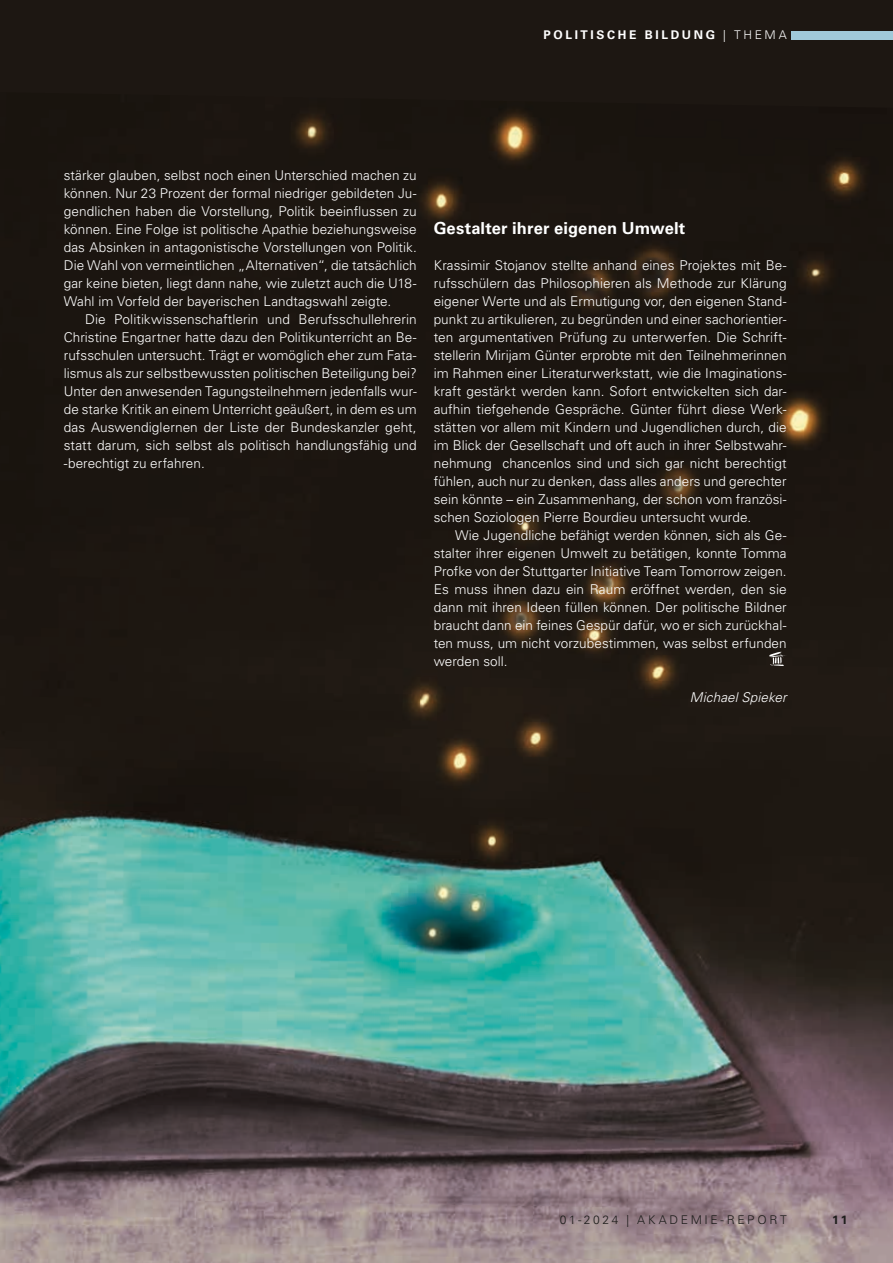
<style>
.page{position:relative;width:893px;height:1263px;background:#1d1712}
.page>*{position:absolute;margin:0;border:0;box-sizing:border-box;transform-origin:0 0}
.t1{font:700 16.5px "Univers LT Std";letter-spacing:.01em;color:#fff}
.t2{font:300 13.5px/18px "Univers LT Std";letter-spacing:.005em;color:#fff;text-align:justify}
.t3{font:italic 300 13.5px "Univers LT Std";letter-spacing:.005em;color:#fff}
.t4{font:300 12px "Univers LT Std";letter-spacing:.22em;color:#1d1d1b}
.t5{font:700 12px "Univers LT Std";letter-spacing:.22em;color:#fff}
.t6{font:700 12px "Univers LT Std";color:#1d1d1b}
.s1{font-weight:300}
</style>
<div class="page">
<img style="left:0;top:112px;width:893px;height:1151px">
<svg style="left:769px;top:652px;width:18px;height:15px"></svg>
<div style="left:791px;top:32px;width:102px;height:8px;background:#a0c9d9"></div>
<p class="t5" style="left:543px;top:28px;width:245px">POLITISCHE BILDUNG <span class="s1">| THEMA</span></p>
<p class="t2" style="left:64px;top:166px;width:354px">stärker glauben, selbst noch einen Unterschied machen zu können. Nur 23 Prozent der formal niedriger gebildeten Ju&shy;gendlichen haben die Vorstellung, Politik beeinflussen zu können. Eine Folge ist politische Apathie beziehungsweise das Absinken in antagonistische Vorstellungen von Politik.<br>Die Wahl von vermeintlichen „Alternativen“, die tatsächlich gar keine bieten, liegt dann nahe, wie zuletzt auch die U18- Wahl im Vorfeld der bayerischen Landtagswahl zeigte.</p>
<p class="t2" style="left:64px;top:310px;width:354px;text-indent:21px">Die Politikwissenschaftlerin und Berufsschullehrerin Christine Engartner hatte dazu den Politikunterricht an Be&shy;rufsschulen untersucht. Trägt er womöglich eher zum Fata&shy;lismus als zur selbstbewussten politischen Beteiligung bei?<br>Unter den anwesenden Tagungsteilnehmern jedenfalls wur&shy;de starke Kritik an einem Unterricht geäußert, in dem es um das Auswendiglernen der Liste der Bundeskanzler geht, statt darum, sich selbst als politisch handlungsfähig und -berechtigt zu erfahren.</p>
<p class="t1" style="left:434px;top:218px;width:253px">Gestalter ihrer eigenen Umwelt</p>
<p class="t2" style="left:434px;top:256px;width:354px">Krassimir Stojanov stellte anhand eines Projektes mit Be&shy;rufsschülern das Philosophieren als Methode zur Klärung eigener Werte und als Ermutigung vor, den eigenen Stand&shy;punkt zu artikulieren, zu begründen und einer sachorientier&shy;ten argumentativen Prüfung zu unterwerfen. Die Schrift&shy;stellerin Mirijam Günter erprobte mit den Teilnehmerinnen im Rahmen einer Literaturwerkstatt, wie die Imaginations&shy;kraft gestärkt werden kann. Sofort entwickelten sich dar&shy;aufhin tiefgehende Gespräche. Günter führt diese Werk&shy;stätten vor allem mit Kindern und Jugendlichen durch, die im Blick der Gesellschaft und oft auch in ihrer Selbstwahr&shy;nehmung chancenlos sind und sich gar nicht berechtigt fühlen, auch nur zu denken, dass alles anders und gerechter sein könnte – ein Zusammenhang, der schon vom französi&shy;schen Soziologen Pierre Bourdieu untersucht wurde.</p>
<p class="t2" style="left:434px;top:526px;width:354px;text-indent:21px">Wie Jugendliche befähigt werden können, sich als Ge&shy;stalter ihrer eigenen Umwelt zu betätigen, konnte Tomma Profke von der Stuttgarter Initiative Team Tomorrow zeigen.<br>Es muss ihnen dazu ein Raum eröffnet werden, den sie dann mit ihren Ideen füllen können. Der politische Bildner braucht dann ein feines Gespür dafür, wo er sich zurückhal&shy;ten muss, um nicht vorzubestimmen, was selbst erfunden werden soll.</p>
<p class="t3" style="left:690px;top:689px;width:98px">Michael Spieker</p>
<p class="t4" style="left:560px;top:1213px;width:228px">01-2024 | AKADEMIE-REPORT</p>
<p class="t6" style="left:832px;top:1213px;width:17px">11</p>
</div>
